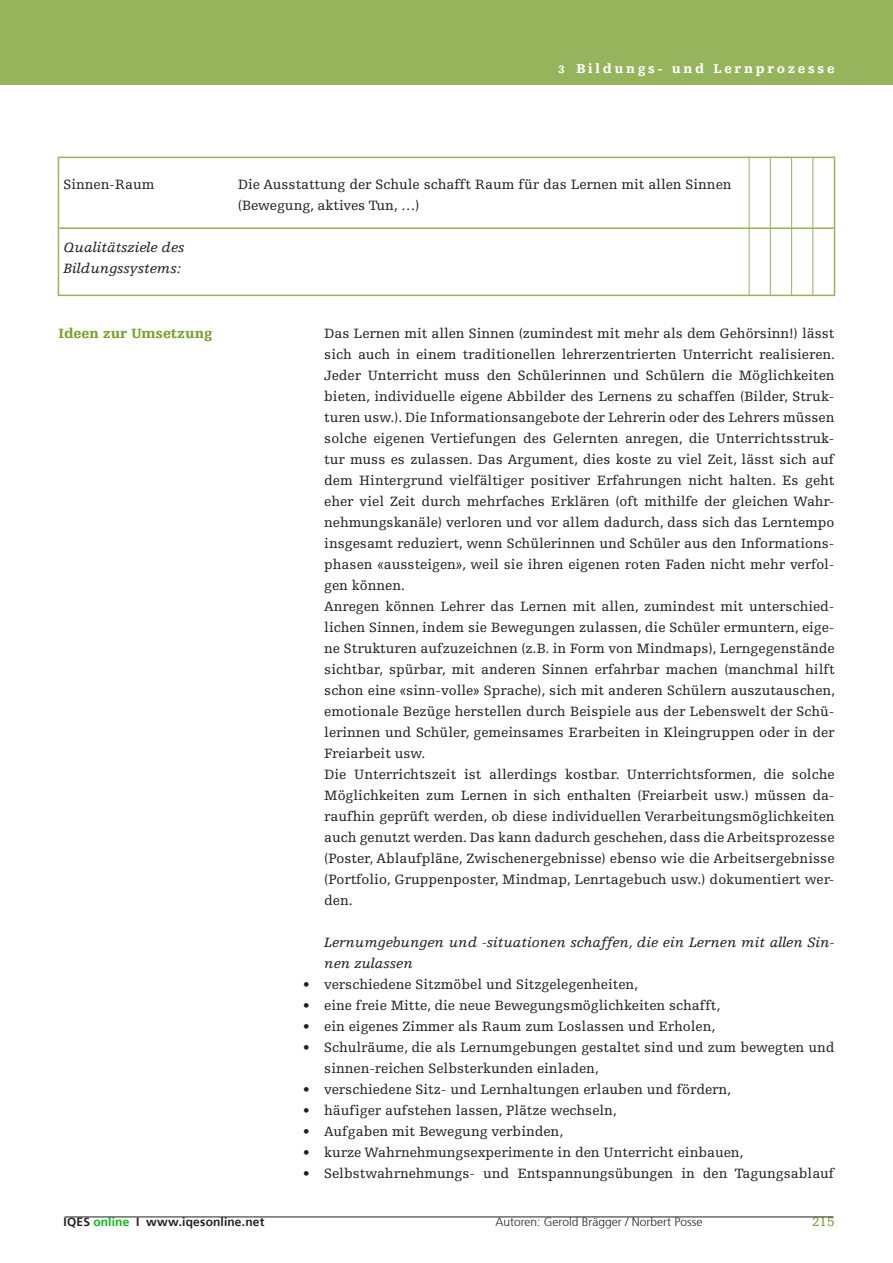
<style>
.page{position:relative;width:893px;height:1263px;background:#fff}
.page>*{position:absolute;margin:0;border:0;box-sizing:border-box;transform-origin:0 0}
.text{font:14.25px/21px "Egyptienne FLT Std";color:#231f20;text-align:justify}
.text_tabelle_linie{font:14.25px/21px "Egyptienne FLT Std";color:#231f20}
.text-2{font:italic 14.25px/21px "Egyptienne FLT Std";color:#231f20}
.text_tabelle{font:italic 14.25px "Egyptienne FLT Std";color:#231f20}
.randtitel{font:900 14.25px "Egyptienne FLT Std";color:#78a22d}
.t1{font:900 13.5px "Egyptienne FLT Std";letter-spacing:.2em;color:#fff}
.t2{font:13.5px "Egyptienne FLT Std";color:#78a22d}
.t3{font:300 12px "Frutiger 45";color:#231f20}
.t4{font:700 12px "Frutiger 65";letter-spacing:.015em;color:#231f20}
.s1{font-size:11.25px}
.s2{color:#00bd13}
</style>
<div class="page">
<div style="left:0;top:0;width:893px;height:84px;background:#95b45b"></div>
<hr style="left:65px;top:1216px;width:768px;height:1px;background:#231f20">
<hr style="left:59px;top:227px;width:775px;height:2px;background:#95b45b">
<div style="left:58px;top:157px;width:777px;height:139px;border:2px solid #95b45b"></div>
<hr style="left:812px;top:157px;width:1px;height:139px;background:#95b45b">
<hr style="left:791px;top:157px;width:1px;height:139px;background:#95b45b">
<hr style="left:770px;top:157px;width:1px;height:139px;background:#95b45b">
<hr style="left:749px;top:157px;width:1px;height:139px;background:#95b45b">
<p class="t1" style="left:559px;top:61px;width:277px"><span class="s1">3</span> Bildungs- und Lernprozesse</p>
<p class="text_tabelle_linie" style="left:63px;top:174px;width:93px">Sinnen-Raum</p>
<p class="text_tabelle_linie" style="left:238px;top:174px;width:495px">Die Ausstattung der Schule schafft Raum für das Lernen mit allen Sinnen (Bewegung, aktives Tun, …)</p>
<p class="text_tabelle" style="left:63px;top:240px;width:123px">Qualitätsziele des</p>
<p class="text_tabelle" style="left:63px;top:261px;width:119px">Bildungssystems:</p>
<p class="randtitel" style="left:58px;top:325px;width:155px">Ideen zur Umsetzung</p>
<p class="text" style="left:324px;top:323px;width:512px">Das Lernen mit allen Sinnen (zumindest mit mehr als dem Gehörsinn!) lässt sich auch in einem traditionellen lehrerzentrierten Unterricht realisieren.<br>Jeder Unterricht muss den Schülerinnen und Schülern die Möglichkeiten bieten, individuelle eigene Abbilder des Lernens zu schaffen (Bilder, Struk&shy;turen usw.). Die Informationsangebote der Lehrerin oder des Lehrers müssen solche eigenen Vertiefungen des Gelernten anregen, die Unterrichtsstruk&shy;tur muss es zulassen. Das Argument, dies koste zu viel Zeit, lässt sich auf dem Hintergrund vielfältiger positiver Erfahrungen nicht halten. Es geht eher viel Zeit durch mehrfaches Erklären (oft mithilfe der gleichen Wahr&shy;nehmungskanäle) verloren und vor allem dadurch, dass sich das Lerntempo insgesamt reduziert, wenn Schülerinnen und Schüler aus den Informations&shy;phasen «aussteigen», weil sie ihren eigenen roten Faden nicht mehr verfol&shy;gen können.</p>
<p class="text" style="left:324px;top:596px;width:512px">Anregen können Lehrer das Lernen mit allen, zumindest mit unterschied&shy;lichen Sinnen, indem sie Bewegungen zulassen, die Schüler ermuntern, eige&shy;ne Strukturen aufzuzeichnen (z.B. in Form von Mindmaps), Lerngegenstände sichtbar, spürbar, mit anderen Sinnen erfahrbar machen (manchmal hilft schon eine «sinn-volle» Sprache), sich mit anderen Schülern auszutauschen, emotionale Bezüge herstellen durch Beispiele aus der Lebenswelt der Schü&shy;lerinnen und Schüler, gemeinsames Erarbeiten in Kleingruppen oder in der Freiarbeit usw.</p>
<p class="text" style="left:324px;top:764px;width:512px">Die Unterrichtszeit ist allerdings kostbar. Unterrichtsformen, die solche Möglichkeiten zum Lernen in sich enthalten (Freiarbeit usw.) müssen da&shy;raufhin geprüft werden, ob diese individuellen Verarbeitungsmöglichkeiten auch genutzt werden. Das kann dadurch geschehen, dass die Arbeitsprozesse (Poster, Ablaufpläne, Zwischenergebnisse) ebenso wie die Arbeitsergebnisse (Portfolio, Gruppenposter, Mindmap, Lenrtagebuch usw.) dokumentiert wer&shy;den.</p>
<p class="text-2" style="left:324px;top:932px;width:512px">Lernumgebungen und -situationen schaffen, die ein Lernen mit allen Sin&shy;nen zulassen</p>
<p class="text" style="left:303px;top:974px;width:337px">• verschiedene Sitzmöbel und Sitzgelegenheiten,</p>
<p class="text" style="left:303px;top:995px;width:419px">• eine freie Mitte, die neue Bewegungsmöglichkeiten schafft,</p>
<p class="text" style="left:303px;top:1016px;width:414px">• ein eigenes Zimmer als Raum zum Loslassen und Erholen,</p>
<p class="text" style="left:324px;top:1037px;width:512px;text-indent:-21px">• Schulräume, die als Lernumgebungen gestaltet sind und zum bewegten und sinnen-reichen Selbsterkunden einladen,</p>
<p class="text" style="left:303px;top:1079px;width:430px">• verschiedene Sitz- und Lernhaltungen erlauben und fördern,</p>
<p class="text" style="left:303px;top:1100px;width:315px">• häufiger aufstehen lassen, Plätze wechseln,</p>
<p class="text" style="left:303px;top:1121px;width:262px">• Aufgaben mit Bewegung verbinden,</p>
<p class="text" style="left:303px;top:1142px;width:442px">• kurze Wahrnehmungsexperimente in den Unterricht einbauen,</p>
<p class="text" style="left:303px;top:1163px;width:533px">• Selbstwahrnehmungs- und Entspannungsübungen in den Tagungsablauf</p>
<p class="t4" style="left:63px;top:1214px;width:202px">IQES <span class="s2">online</span> I www.iqesonline.net</p>
<p class="t3" style="left:495px;top:1215px;width:208px">Autoren: Gerold Brägger / Norbert Posse</p>
<p class="t2" style="left:812px;top:1214px;width:24px">215</p>
</div>
